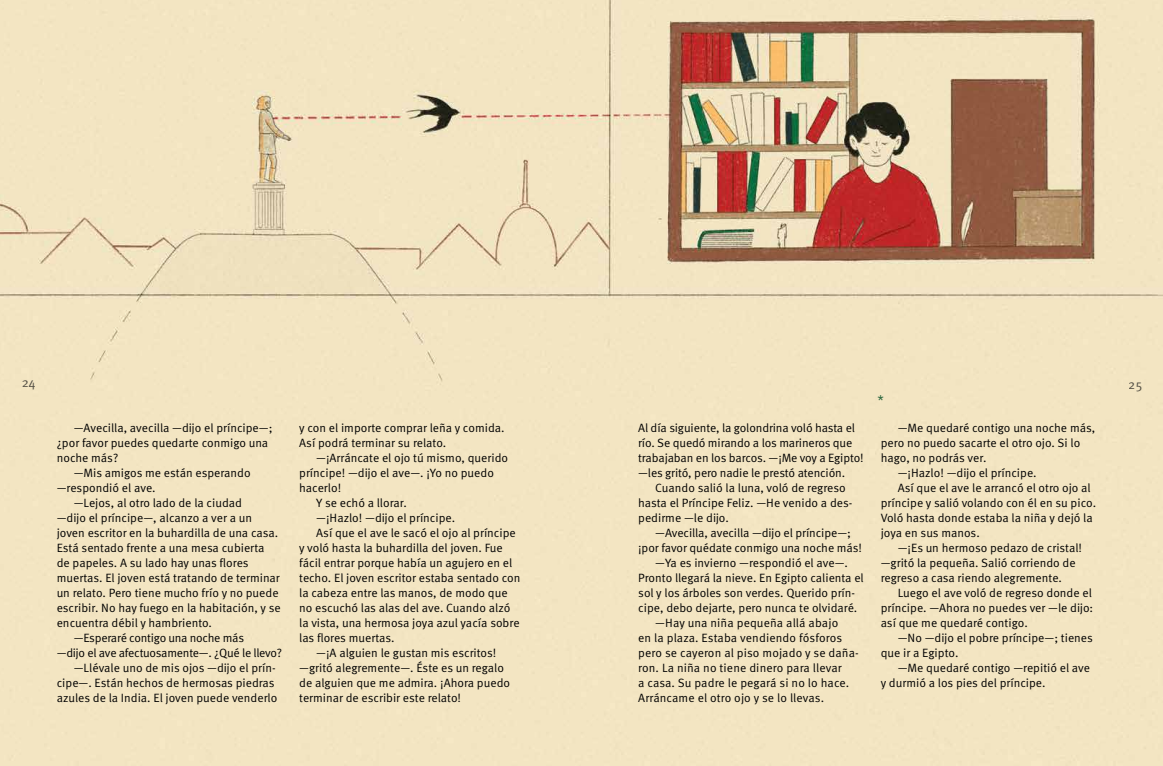
<style>
.page{position:relative;width:1163px;height:766px;background:#fff}
.page>*{position:absolute;margin:0;border:0;box-sizing:border-box;transform-origin:0 0}
.t1{font:14px "Meta Pro";color:#336c43}
.t2{font:13px "Meta Pro";color:#58595b}
.t3{font:12px/15px "Meta Pro";color:#000}
.t4{font:12px "Meta Pro";letter-spacing:-.02em;color:#000}
</style>
<div class="page">
<img style="left:0;top:0;width:1162px;height:765px">
<p class="t2" style="left:21px;top:374px;width:16px">24</p>
<p class="t2" style="left:1128px;top:376px;width:15px">25</p>
<p class="t3" style="left:74px;top:420px;width:200px">—Avecilla, avecilla —dijo el príncipe—;</p>
<p class="t3" style="left:57px;top:435px;width:213px">¿por favor puedes quedarte conmigo una</p>
<p class="t3" style="left:57px;top:450px;width:63px">noche más?</p>
<p class="t3" style="left:74px;top:465px;width:178px">—Mis amigos me están esperando</p>
<p class="t3" style="left:57px;top:480px;width:100px">—respondió el ave.</p>
<p class="t3" style="left:74px;top:495px;width:170px">—Lejos, al otro lado de la ciudad</p>
<p class="t3" style="left:57px;top:510px;width:197px">—dijo el príncipe—, alcanzo a ver a un</p>
<p class="t3" style="left:57px;top:525px;width:223px">joven escritor en la buhardilla de una casa.</p>
<p class="t3" style="left:57px;top:540px;width:209px">Está sentado frente a una mesa cubierta</p>
<p class="t3" style="left:57px;top:555px;width:193px">de papeles. A su lado hay unas flores</p>
<p class="t3" style="left:57px;top:570px;width:224px">muertas. El joven está tratando de terminar</p>
<p class="t3" style="left:57px;top:585px;width:223px">un relato. Pero tiene mucho frío y no puede</p>
<p class="t3" style="left:57px;top:600px;width:225px">escribir. No hay fuego en la habitación, y se</p>
<p class="t3" style="left:57px;top:615px;width:157px">encuentra débil y hambriento.</p>
<p class="t4" style="left:74px;top:630px;width:172px">—Esperaré contigo una noche más</p>
<p class="t4" style="left:57px;top:645px;width:227px">—dijo el ave afectuosamente—. ¿Qué le llevo?</p>
<p class="t3" style="left:74px;top:660px;width:203px">—Llévale uno de mis ojos —dijo el prín-</p>
<p class="t3" style="left:57px;top:675px;width:219px">cipe—. Están hechos de hermosas piedras</p>
<p class="t3" style="left:57px;top:690px;width:222px">azules de la India. El joven puede venderlo</p>
<p class="t1" style="left:877px;top:391px;width:8px">*</p>
<p class="t3" style="left:638px;top:420px;width:227px">Al día siguiente, la golondrina voló hasta el río. Se quedó mirando a los marineros que trabajaban en los barcos. —¡Me voy a Egipto! —les gritó, pero nadie le prestó atención.</p>
<p class="t3" style="left:638px;top:480px;width:216px;text-indent:17px">Cuando salió la luna, voló de regreso hasta el Príncipe Feliz. —He venido a des&shy;pedirme —le dijo.</p>
<p class="t3" style="left:655px;top:525px;width:197px">—Avecilla, avecilla —dijo el príncipe—;</p>
<p class="t3" style="left:638px;top:540px;width:225px">¡por favor quédate conmigo una noche más!</p>
<p class="t3" style="left:655px;top:555px;width:194px">—Ya es invierno —respondió el ave—.</p>
<p class="t3" style="left:638px;top:570px;width:227px">Pronto llegará la nieve. En Egipto calienta el</p>
<p class="t3" style="left:638px;top:585px;width:218px">sol y los árboles son verdes. Querido prín-</p>
<p class="t3" style="left:638px;top:600px;width:221px">cipe, debo dejarte, pero nunca te olvidaré.</p>
<p class="t3" style="left:655px;top:615px;width:184px">—Hay una niña pequeña allá abajo</p>
<p class="t3" style="left:638px;top:630px;width:205px">en la plaza. Estaba vendiendo fósforos</p>
<p class="t3" style="left:638px;top:645px;width:222px">pero se cayeron al piso mojado y se daña-</p>
<p class="t3" style="left:638px;top:660px;width:205px">ron. La niña no tiene dinero para llevar</p>
<p class="t3" style="left:638px;top:675px;width:212px">a casa. Su padre le pegará si no lo hace.</p>
<p class="t3" style="left:638px;top:690px;width:187px">Arráncame el otro ojo y se lo llevas.</p>
<p class="t3" style="left:897px;top:420px;width:199px">—Me quedaré contigo una noche más,</p>
<p class="t3" style="left:880px;top:435px;width:201px">pero no puedo sacarte el otro ojo. Si lo</p>
<p class="t3" style="left:880px;top:450px;width:107px">hago, no podrás ver.</p>
<p class="t3" style="left:897px;top:465px;width:140px">—¡Hazlo! —dijo el príncipe.</p>
<p class="t3" style="left:897px;top:480px;width:194px">Así que el ave le arrancó el otro ojo al</p>
<p class="t3" style="left:880px;top:495px;width:217px">príncipe y salió volando con él en su pico.</p>
<p class="t3" style="left:880px;top:510px;width:213px">Voló hasta donde estaba la niña y dejó la</p>
<p class="t3" style="left:880px;top:525px;width:100px">joya en sus manos.</p>
<p class="t3" style="left:897px;top:540px;width:186px">—¡Es un hermoso pedazo de cristal!</p>
<p class="t3" style="left:880px;top:555px;width:196px">—gritó la pequeña. Salió corriendo de</p>
<p class="t3" style="left:880px;top:570px;width:183px">regreso a casa riendo alegremente.</p>
<p class="t3" style="left:897px;top:585px;width:196px">Luego el ave voló de regreso donde el</p>
<p class="t3" style="left:880px;top:600px;width:214px">príncipe. —Ahora no puedes ver —le dijo:</p>
<p class="t3" style="left:880px;top:615px;width:148px">así que me quedaré contigo.</p>
<p class="t3" style="left:897px;top:630px;width:197px">—No —dijo el pobre príncipe—; tienes</p>
<p class="t3" style="left:880px;top:645px;width:79px">que ir a Egipto.</p>
<p class="t3" style="left:897px;top:660px;width:194px">—Me quedaré contigo —repitió el ave</p>
<p class="t3" style="left:880px;top:675px;width:166px">y durmió a los pies del príncipe.</p>
<p class="t3" style="left:299px;top:420px;width:207px">y con el importe comprar leña y comida.<br>Así podrá terminar su relato.</p>
<p class="t3" style="left:316px;top:450px;width:193px">—¡Arráncate el ojo tú mismo, querido</p>
<p class="t3" style="left:299px;top:465px;width:196px">príncipe! —dijo el ave—. ¡Yo no puedo</p>
<p class="t3" style="left:299px;top:480px;width:43px">hacerlo!</p>
<p class="t3" style="left:316px;top:495px;width:92px">Y se echó a llorar.</p>
<p class="t3" style="left:316px;top:510px;width:140px">—¡Hazlo! —dijo el príncipe.</p>
<p class="t3" style="left:316px;top:525px;width:201px">Así que el ave le sacó el ojo al príncipe</p>
<p class="t3" style="left:299px;top:540px;width:205px">y voló hasta la buhardilla del joven. Fue</p>
<p class="t3" style="left:299px;top:555px;width:215px">fácil entrar porque había un agujero en el</p>
<p class="t3" style="left:299px;top:570px;width:223px">techo. El joven escritor estaba sentado con</p>
<p class="t3" style="left:299px;top:585px;width:210px">la cabeza entre las manos, de modo que</p>
<p class="t3" style="left:299px;top:600px;width:213px">no escuchó las alas del ave. Cuando alzó</p>
<p class="t3" style="left:299px;top:615px;width:222px">la vista, una hermosa joya azul yacía sobre</p>
<p class="t3" style="left:299px;top:630px;width:97px">las flores muertas.</p>
<p class="t3" style="left:316px;top:645px;width:182px">—¡A alguien le gustan mis escritos!</p>
<p class="t3" style="left:299px;top:660px;width:206px">—gritó alegremente—. Éste es un regalo</p>
<p class="t3" style="left:299px;top:675px;width:212px">de alguien que me admira. ¡Ahora puedo</p>
<p class="t3" style="left:299px;top:690px;width:163px">terminar de escribir este relato!</p>
</div>
